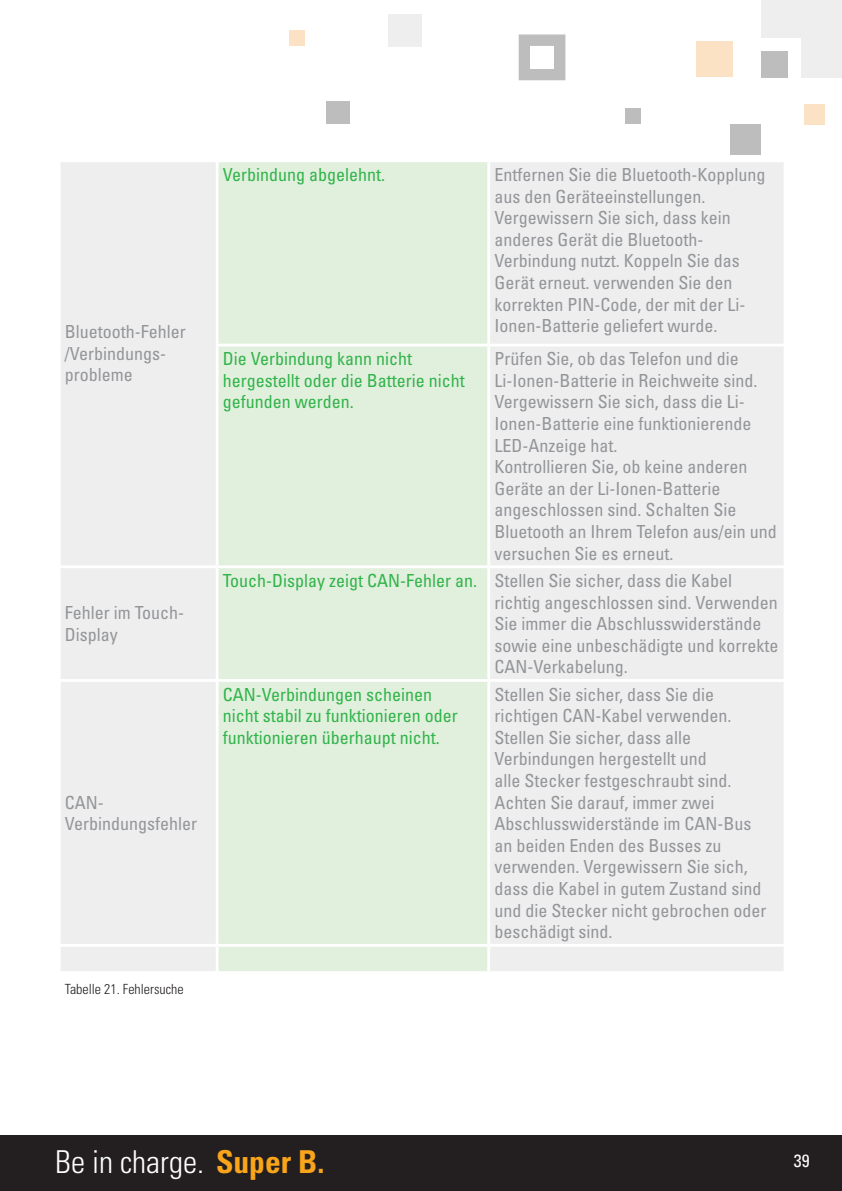
<style>
.page{position:relative;width:842px;height:1191px;background:#fff}
.page>*{position:absolute;margin:0;border:0;box-sizing:border-box;transform-origin:0 0}
.t1{font:300 condensed 31.6px "Univers LT Std";color:#fff}
.tabel_stijl_grijs{font:condensed 18px/21.6px "Univers LT Std";color:#939598}
.tabel_stijl_groen{font:condensed 18px/21.6px "Univers LT Std";color:#31b44a}
.t2{font:condensed 17.8px "Univers LT Std";color:#fff}
.t3{font:300 condensed 14px "Univers LT Std";color:#231f20}
.s1{font-weight:700;color:#f9a51b}
</style>
<div class="page">
<div style="left:0;top:1135px;width:842px;height:56px;background:#231f20"></div>
<div style="left:326px;top:101px;width:24px;height:22px;background:#bdbdbd"></div>
<div style="left:289px;top:30px;width:16px;height:16px;background:#fce2c4"></div>
<div style="left:388px;top:14px;width:33px;height:33px;background:#eee"></div>
<div style="left:519px;top:34px;width:46px;height:46px;background:#bdbdbd"></div>
<div style="left:530px;top:46px;width:24px;height:23px;background:#fff"></div>
<div style="left:761px;top:52px;width:27px;height:26px;background:#bdbdbd"></div>
<div style="left:804px;top:105px;width:20px;height:20px;background:#fce2c4"></div>
<div style="left:802px;top:38px;width:40px;height:40px;background:#eee"></div>
<div style="left:802px;top:0;width:40px;height:38px;background:#eee"></div>
<div style="left:761px;top:0;width:41px;height:38px;background:#eee"></div>
<div style="left:730px;top:125px;width:31px;height:30px;background:#bdbdbd"></div>
<div style="left:696px;top:41px;width:37px;height:36px;background:#fce2c4"></div>
<div style="left:625px;top:109px;width:16px;height:15px;background:#bdbdbd"></div>
<div style="left:61px;top:162px;width:722px;height:809px;background:#eeeeef"></div>
<div style="left:219px;top:162px;width:268px;height:809px;background:#e1efdd"></div>
<hr style="left:216px;top:344px;width:273px;height:2px;background:#fff">
<hr style="left:489px;top:344px;width:297px;height:2px;background:#fff">
<hr style="left:217px;top:565px;width:272px;height:3px;background:#fff">
<hr style="left:489px;top:565px;width:297px;height:3px;background:#fff">
<hr style="left:58px;top:679px;width:159px;height:3px;background:#fff">
<hr style="left:217px;top:679px;width:272px;height:3px;background:#fff">
<hr style="left:489px;top:679px;width:297px;height:3px;background:#fff">
<hr style="left:58px;top:944px;width:159px;height:2px;background:#fff">
<hr style="left:217px;top:944px;width:272px;height:2px;background:#fff">
<hr style="left:489px;top:944px;width:297px;height:2px;background:#fff">
<hr style="left:487px;top:162px;width:3px;height:182px;background:#fff">
<hr style="left:487px;top:346px;width:3px;height:219px;background:#fff">
<hr style="left:216px;top:568px;width:3px;height:111px;background:#fff">
<hr style="left:487px;top:568px;width:3px;height:111px;background:#fff">
<hr style="left:216px;top:682px;width:3px;height:262px;background:#fff">
<hr style="left:487px;top:682px;width:3px;height:262px;background:#fff">
<hr style="left:216px;top:946px;width:3px;height:25px;background:#fff">
<hr style="left:487px;top:946px;width:3px;height:25px;background:#fff">
<hr style="left:216px;top:162px;width:3px;height:182px;background:#fff">
<hr style="left:216px;top:346px;width:3px;height:219px;background:#fff">
<hr style="left:58px;top:565px;width:159px;height:3px;background:#fff">
<p class="tabel_stijl_grijs" style="left:65px;top:320px;width:122px">Bluetooth-Fehler</p>
<p class="tabel_stijl_grijs" style="left:65px;top:342px;width:103px">/Verbindungs-</p>
<p class="tabel_stijl_grijs" style="left:65px;top:364px;width:69px">probleme</p>
<p class="tabel_stijl_grijs" style="left:65px;top:602px;width:121px">Fehler im Touch-<br>Display</p>
<p class="tabel_stijl_grijs" style="left:65px;top:791px;width:134px">CAN-<br>Verbindungsfehler</p>
<p class="t3" style="left:65px;top:980px;width:120px">Tabelle 21. Fehlersuche</p>
<p class="tabel_stijl_groen" style="left:223px;top:163px;width:164px">Verbindung abgelehnt.</p>
<p class="tabel_stijl_grijs" style="left:494px;top:163px;width:272px">Entfernen Sie die Bluetooth-Kopplung aus den Geräteeinstellungen.<br>Vergewissern Sie sich, dass kein anderes Gerät die Bluetooth-Verbindung nutzt. Koppeln Sie das Gerät erneut. verwenden Sie den korrekten PIN-Code, der mit der Li-Ionen-Batterie geliefert wurde.</p>
<p class="tabel_stijl_groen" style="left:223px;top:348px;width:243px">Die Verbindung kann nicht hergestellt oder die Batterie nicht gefunden werden.</p>
<p class="tabel_stijl_grijs" style="left:494px;top:348px;width:264px">Prüfen Sie, ob das Telefon und die Li-Ionen-Batterie in Reichweite sind.<br>Vergewissern Sie sich, dass die Li-Ionen-Batterie eine funktionierende LED-Anzeige hat.</p>
<p class="tabel_stijl_grijs" style="left:494px;top:456px;width:284px">Kontrollieren Sie, ob keine anderen Geräte an der Li-Ionen-Batterie angeschlossen sind. Schalten Sie Bluetooth an Ihrem Telefon aus/ein und versuchen Sie es erneut.</p>
<p class="tabel_stijl_groen" style="left:223px;top:569px;width:256px">Touch-Display zeigt CAN-Fehler an.</p>
<p class="tabel_stijl_grijs" style="left:494px;top:569px;width:285px">Stellen Sie sicher, dass die Kabel richtig angeschlossen sind. Verwenden Sie immer die Abschlusswiderstände sowie eine unbeschädigte und korrekte CAN-Verkabelung.</p>
<p class="tabel_stijl_groen" style="left:223px;top:683px;width:236px">CAN-Verbindungen scheinen nicht stabil zu funktionieren oder funktionieren überhaupt nicht.</p>
<p class="tabel_stijl_grijs" style="left:494px;top:683px;width:273px">Stellen Sie sicher, dass Sie die richtigen CAN-Kabel verwenden.<br>Stellen Sie sicher, dass alle<br>Verbindungen hergestellt und<br>alle Stecker festgeschraubt sind.<br>Achten Sie darauf, immer zwei<br>Abschlusswiderstände im CAN-Bus an beiden Enden des Busses zu verwenden. Vergewissern Sie sich, dass die Kabel in gutem Zustand sind und die Stecker nicht gebrochen oder beschädigt sind.</p>
<h1 class="t1" style="left:55px;top:1143px;width:271px">Be in charge. <span class="s1">Super B.</span></h1>
<p class="t2" style="left:794px;top:1149px;width:17px">39</p>
</div>
